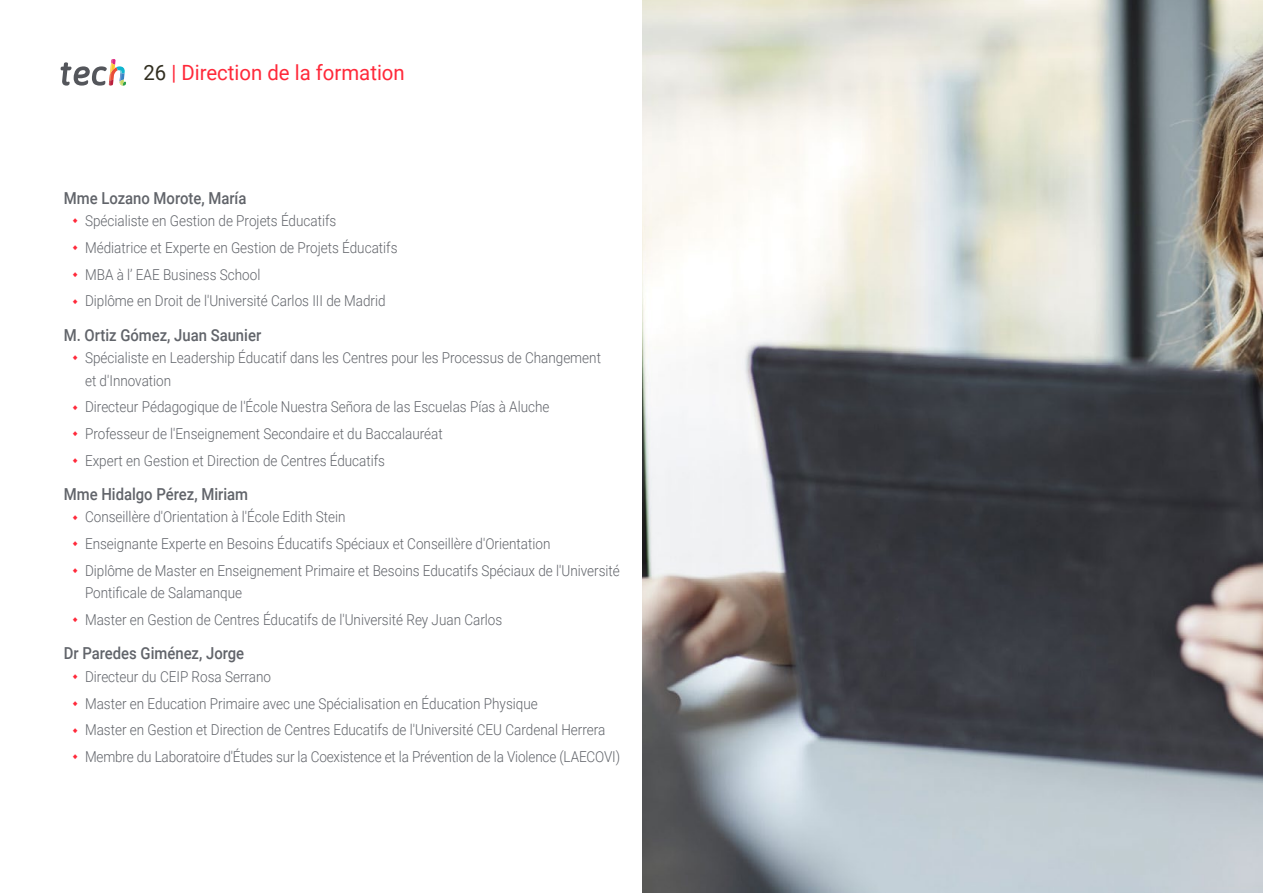
<style>
.page{position:relative;width:1263px;height:893px;background:#fff}
.page>*{position:absolute;margin:0;border:0;box-sizing:border-box;transform-origin:0 0}
.t1{font:21px "Roboto";color:#ff293a}
.t2{font:500 16.5px "Roboto";color:#61646a;scale:.9 1}
.t3{font:300 15px/26.7px "Roboto";color:#61646a;scale:.9 1}
.s1{color:#312e20}
</style>
<div class="page">
<svg style="left:61px;top:59px;width:65px;height:27px"></svg>
<img style="left:642px;top:0;width:621px;height:893px">
<h1 class="t1" style="left:144px;top:57px;width:263px"><span class="s1">26</span> | Direction de la formation</h1>
<p class="t2" style="left:64px;top:186px;width:205px">Mme Lozano Morote, María</p>
<p class="t3" style="left:85px;top:207px;width:349px">Spécialiste en Gestion de Projets Éducatifs Médiatrice et Experte en Gestion de Projets Éducatifs MBA à l’ EAE Business School<br>Diplôme en Droit de l'Université Carlos III de Madrid</p>
<p class="t2" style="left:64px;top:323px;width:221px">M. Ortiz Gómez, Juan Saunier</p>
<p class="t3" style="left:85px;top:346px;width:575px;line-height:22.5px">Spécialiste en Leadership Éducatif dans les Centres pour les Processus de Changement et d'Innovation</p>
<p class="t3" style="left:85px;top:393px;width:517px">Directeur Pédagogique de l'École Nuestra Señora de las Escuelas Pías à Aluche<br>Professeur de l'Enseignement Secondaire et du Baccalauréat<br>Expert en Gestion et Direction de Centres Éducatifs</p>
<p class="t2" style="left:64px;top:483px;width:206px">Mme Hidalgo Pérez, Miriam</p>
<p class="t3" style="left:85px;top:503px;width:596px">Conseillère d'Orientation à l'École Edith Stein<br>Enseignante Experte en Besoins Éducatifs Spéciaux et Conseillère d'Orientation<br>Diplôme de Master en Enseignement Primaire et Besoins Educatifs Spéciaux de l'Université</p>
<p class="t3" style="left:85px;top:579px;width:465px">Pontificale de Salamanque<br>Master en Gestion de Centres Éducatifs de l'Université Rey Juan Carlos</p>
<p class="t2" style="left:64px;top:642px;width:202px">Dr Paredes Giménez, Jorge</p>
<p class="t3" style="left:85px;top:663px;width:596px">Directeur du CEIP Rosa Serrano<br>Master en Education Primaire avec une Spécialisation en Éducation Physique<br>Master en Gestion et Direction de Centres Educatifs de l'Université CEU Cardenal Herrera Membre du Laboratoire d'Études sur la Coexistence et la Prévention de la Violence (LAECOVI)</p>
</div>
